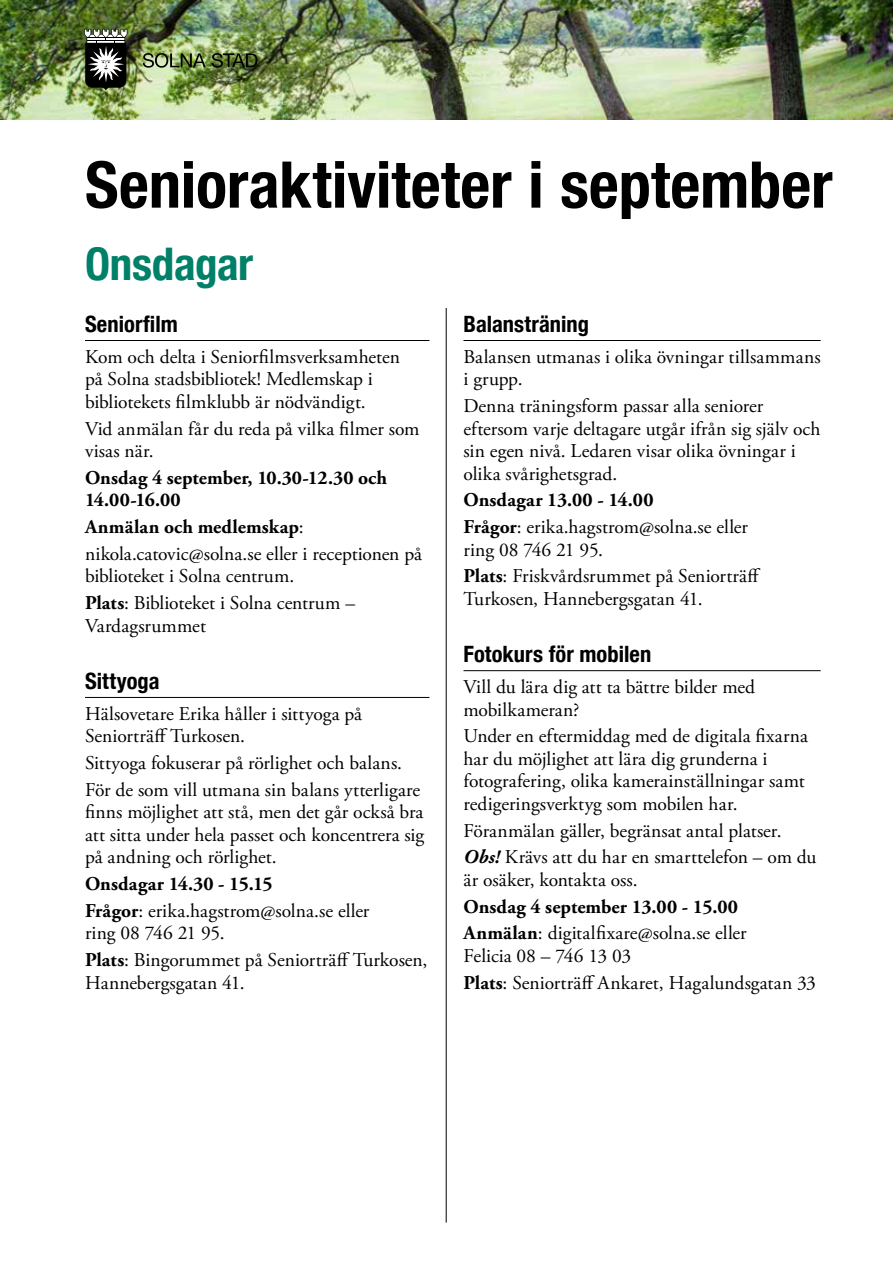
<style>
.page{position:relative;width:893px;height:1263px;background:#fff}
.page>*{position:absolute;margin:0;border:0;box-sizing:border-box;transform-origin:0 0}
.t1{font:700 condensed 64.5px "Helvetica Neue LT Com";color:#000}
.t2{font:700 condensed 45px "Helvetica Neue LT Com";letter-spacing:-.01em;color:#008068}
.t3{font:700 condensed 22.5px "Helvetica Neue LT Com";letter-spacing:.005em;color:#000}
.t4{font:19.5px/22.5px "Adobe Garamond Pro";color:#000}
.t5{font:700 19.5px/22.5px "Adobe Garamond Pro";letter-spacing:.005em;color:#000}
.s1{font-weight:700}
.s2{font-weight:700;font-style:italic}
.s3{font-weight:400}
</style>
<div class="page">
<img style="left:0;top:0;width:893px;height:119px">
<svg style="left:143px;top:53px;width:63px;height:15px"></svg>
<svg style="left:212px;top:53px;width:45px;height:15px"></svg>
<svg style="left:84px;top:29px;width:43px;height:61px"></svg>
<hr style="left:85px;top:340px;width:344px;height:1px;background:#000">
<hr style="left:85px;top:697px;width:344px;height:1px;background:#000">
<hr style="left:463px;top:340px;width:358px;height:1px;background:#000">
<hr style="left:463px;top:670px;width:358px;height:1px;background:#000">
<hr style="left:446px;top:308px;width:1px;height:914px;background:#000">
<h1 class="t1" style="left:85px;top:146px;width:749px">Senioraktiviteter i september</h1>
<h2 class="t2" style="left:85px;top:237px;width:170px">Onsdagar</h2>
<p class="t3" style="left:85px;top:310px;width:94px">Seniorfilm</p>
<p class="t4" style="left:85px;top:346px;width:316px">Kom och delta i Seniorfilmsverksamheten på Solna stadsbibliotek! Medlemskap i bibliotekets filmklubb är nödvändigt.</p>
<p class="t4" style="left:85px;top:418px;width:336px">Vid anmälan får du reda på vilka filmer som visas när.</p>
<p class="t5" style="left:85px;top:467px;width:304px">Onsdag 4 september, 10.30-12.30 och<br>14.00-16.00</p>
<p class="t4" style="left:85px;top:514px;width:339px;line-height:26.7px"><span class="s1">Anmälan och medlemskap</span>: nikola.catovic@solna.se eller i receptionen på</p>
<p class="t4" style="left:85px;top:563px;width:272px;line-height:26.7px">biblioteket i Solna centrum.<br><span class="s1">Plats</span>: Biblioteket i Solna centrum –</p>
<p class="t4" style="left:85px;top:615px;width:122px">Vardagsrummet</p>
<p class="t3" style="left:85px;top:667px;width:76px">Sittyoga</p>
<p class="t4" style="left:85px;top:703px;width:279px">Hälsovetare Erika håller i sittyoga på<br>Seniorträff Turkosen.</p>
<p class="t4" style="left:85px;top:750px;width:337px;line-height:26.7px">Sittyoga fokuserar på rörlighet och balans.<br>För de som vill utmana sin balans ytterligare</p>
<p class="t4" style="left:85px;top:801px;width:341px;text-align:justify">finns möjlighet att stå, men det går också bra att sitta under hela passet och koncentrera sig på andning och rörlighet.</p>
<p class="t4" style="left:85px;top:871px;width:286px;line-height:26.7px"><span class="s1">Onsdagar 14.30 - 15.15<br>Frågor</span>: erika.hagstrom@solna.se eller</p>
<p class="t4" style="left:85px;top:920px;width:344px;line-height:26.7px">ring 08 746 21 95.<br><span class="s1">Plats</span>: Bingorummet på Seniorträff Turkosen,</p>
<p class="t4" style="left:85px;top:972px;width:161px">Hannebergsgatan 41.</p>
<p class="t3" style="left:463px;top:310px;width:127px">Balansträning</p>
<p class="t4" style="left:463px;top:346px;width:359px">Balansen utmanas i olika övningar tillsammans i grupp.</p>
<p class="t4" style="left:463px;top:395px;width:358px">Denna träningsform passar alla seniorer eftersom varje deltagare utgår ifrån sig själv och sin egen nivå. Ledaren visar olika övningar i olika svårighetsgrad.</p>
<p class="t4" style="left:463px;top:487px;width:286px;line-height:26.7px"><span class="s1">Onsdagar 13.00 - 14.00<br>Frågor</span>: erika.hagstrom@solna.se eller</p>
<p class="t4" style="left:463px;top:537px;width:299px;line-height:26.7px">ring 08 746 21 95.<br><span class="s1">Plats</span>: Friskvårdsrummet på Seniorträff</p>
<p class="t4" style="left:463px;top:588px;width:241px">Turkosen, Hannebergsgatan 41.</p>
<p class="t3" style="left:463px;top:640px;width:189px">Fotokurs för mobilen</p>
<p class="t4" style="left:463px;top:676px;width:293px">Vill du lära dig att ta bättre bilder med mobilkameran?</p>
<p class="t4" style="left:463px;top:725px;width:346px">Under en eftermiddag med de digitala fixarna har du möjlighet att lära dig grunderna i fotografering, olika kamerainställningar samt redigeringsverktyg som mobilen har.</p>
<p class="t4" style="left:463px;top:818px;width:355px;line-height:26.7px">Föranmälan gäller, begränsat antal platser.<br><span class="s2">Obs!</span> Krävs att du har en smarttelefon – om du</p>
<p class="t4" style="left:463px;top:869px;width:176px">är osäker, kontakta oss.</p>
<p class="t5" style="left:463px;top:893px;width:285px;line-height:26.7px">Onsdag 4 september 13.00 - 15.00<br>Anmälan<span class="s3">: digitalfixare@solna.se eller</span></p>
<p class="t4" style="left:463px;top:943px;width:354px;line-height:26.7px">Felicia 08 – 746 13 03<br><span class="s1">Plats</span>: Seniorträff Ankaret, Hagalundsgatan 33</p>
</div>
